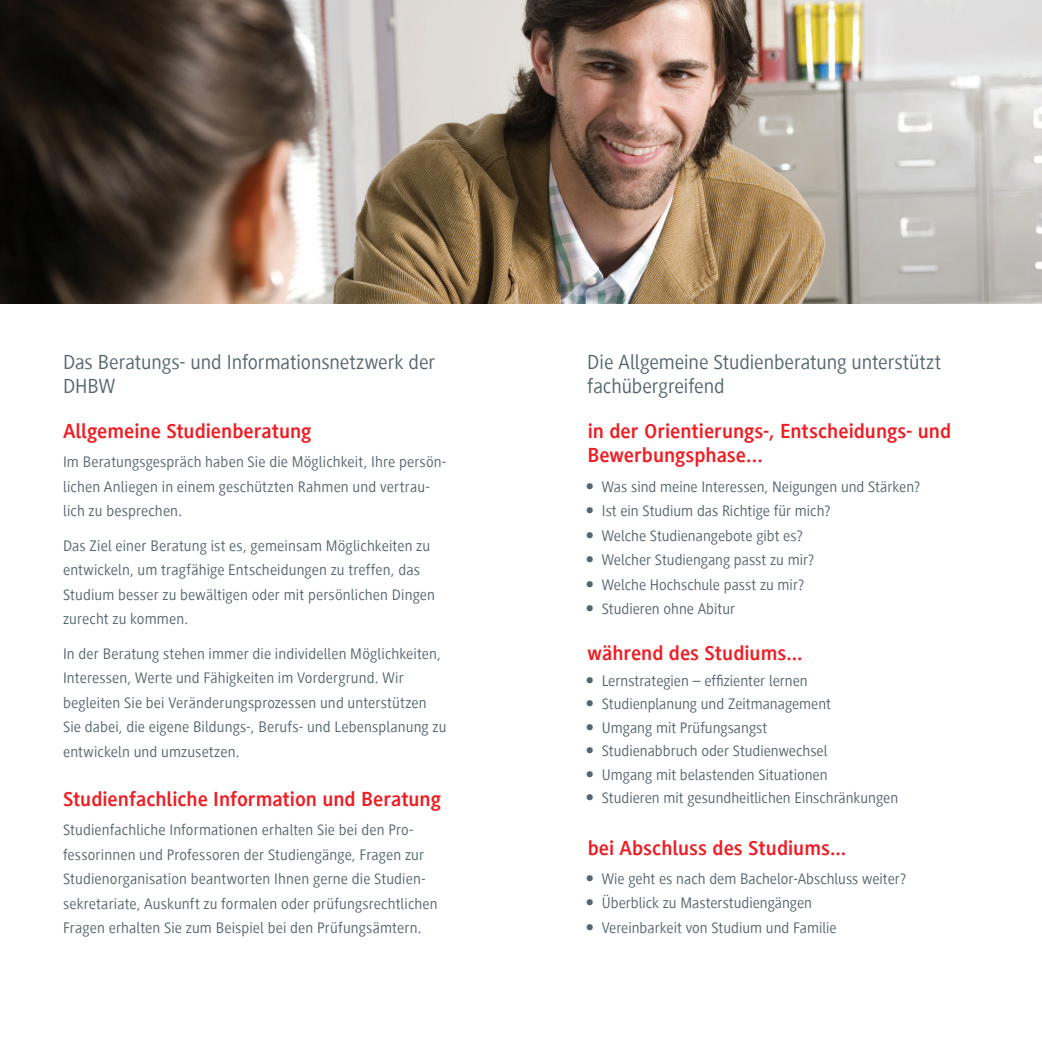
<style>
.page{position:relative;width:1042px;height:1042px;background:#fff}
.page>*{position:absolute;margin:0;border:0;box-sizing:border-box;transform-origin:0 0}
.t1{font:700 21px/24.5px "Generis Sans Com";color:#ee1d23}
.t2{font:21px/24.5px "Generis Sans Com";letter-spacing:-.005em;color:#53656e}
.t3{font:15.75px/24.5px "Generis Sans Com";letter-spacing:.005em;color:#53656e}
</style>
<div class="page">
<img style="left:0;top:0;width:1042px;height:304px">
<h1 class="t2" style="left:63px;top:350px;width:374px">Das Beratungs- und Informationsnetzwerk der<br>DHBW</h1>
<h1 class="t1" style="left:63px;top:419px;width:250px">Allgemeine Studienberatung</h1>
<p class="t3" style="left:63px;top:450px;width:385px">Im Beratungsgespräch haben Sie die Möglichkeit, Ihre persön&shy;lichen Anliegen in einem geschützten Rahmen und vertrau&shy;lich zu besprechen.</p>
<p class="t3" style="left:63px;top:533px;width:373px">Das Ziel einer Beratung ist es, gemeinsam Möglichkeiten zu entwickeln, um tragfähige Entscheidungen zu treffen, das Studium besser zu bewältigen oder mit persönlichen Dingen zurecht zu kommen.</p>
<p class="t3" style="left:63px;top:641px;width:385px">In der Beratung stehen immer die individellen Möglichkeiten, Interessen, Werte und Fähigkeiten im Vordergrund. Wir begleiten Sie bei Veränderungsprozessen und unterstützen Sie dabei, die eigene Bildungs-, Berufs- und Lebensplanung zu entwickeln und umzusetzen.</p>
<h1 class="t1" style="left:63px;top:786px;width:379px">Studienfachliche Information und Beratung</h1>
<p class="t3" style="left:63px;top:818px;width:376px">Studienfachliche Informationen erhalten Sie bei den Pro&shy;fessorinnen und Professoren der Studiengänge, Fragen zur Studienorganisation beantworten Ihnen gerne die Studien&shy;sekretariate, Auskunft zu formalen oder prüfungsrechtlichen Fragen erhalten Sie zum Beispiel bei den Prüfungsämtern.</p>
<h1 class="t2" style="left:587px;top:350px;width:355px">Die Allgemeine Studienberatung unterstützt fachübergreifend</h1>
<h1 class="t1" style="left:587px;top:419px;width:365px">in der Orientierungs-, Entscheidungs- und<br>Bewerbungsphase...</h1>
<p class="t3" style="left:602px;top:474px;width:320px">Was sind meine Interessen, Neigungen und Stärken?<br>Ist ein Studium das Richtige für mich?<br>Welche Studienangebote gibt es?<br>Welcher Studiengang passt zu mir?<br>Welche Hochschule passt zu mir?<br>Studieren ohne Abitur</p>
<h1 class="t1" style="left:587px;top:641px;width:216px">während des Studiums...</h1>
<p class="t3" style="left:602px;top:669px;width:298px;line-height:23.4px">Lernstrategien – effizienter lernen Studienplanung und Zeitmanagement<br>Umgang mit Prüfungsangst<br>Studienabbruch oder Studienwechsel<br>Umgang mit belastenden Situationen<br>Studieren mit gesundheitlichen Einschränkungen</p>
<h1 class="t1" style="left:588px;top:835px;width:260px">bei Abschluss des Studiums...</h1>
<p class="t3" style="left:602px;top:867px;width:306px;line-height:23.4px">Wie geht es nach dem Bachelor-Abschluss weiter?<br>Überblick zu Masterstudiengängen</p>
<p class="t3" style="left:602px;top:915px;width:236px">Vereinbarkeit von Studium und Familie</p>
</div>
